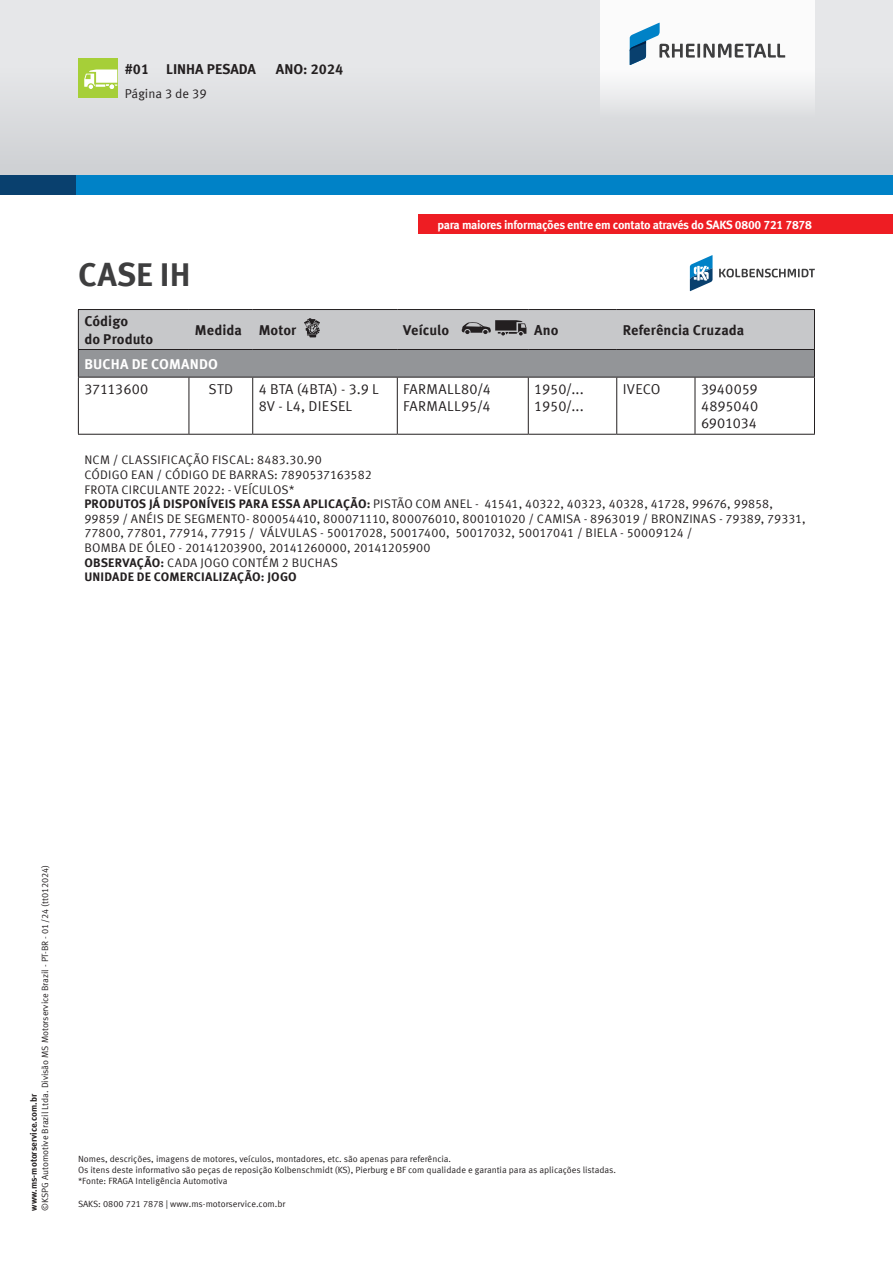
<style>
.page{position:relative;width:893px;height:1263px;background:#fff}
.page>*{position:absolute;margin:0;border:0;box-sizing:border-box;transform-origin:0 0}
.Titulos{font:700 33px "Meta Offc Pro";color:#3e3e3f}
.t1{font:700 14.25px "Meta Offc Pro";letter-spacing:.005em;color:#231f20}
.t2{font:14.25px/17.1px "Meta Offc Pro Norm";letter-spacing:.005em;color:#231f20}
.t3{font:14.25px "Meta Offc Pro Norm";letter-spacing:.025em;color:#231f20}
.t4{font:700 14.25px "Meta Offc Pro";letter-spacing:.01em;color:#fff}
.t5{font:14.25px "Meta Offc Pro Norm";letter-spacing:-.015em;color:#231f20}
.t6{font:12.75px "Meta Offc Pro Norm";color:#231f20}
.t7{font:12.3px/14.7px "Meta Offc Pro Norm";letter-spacing:.01em;color:#231f20}
.t8{font:700 12.3px "Meta Offc Pro";letter-spacing:.015em;color:#231f20}
.t9{font:700 12px "Meta Offc Pro";letter-spacing:-.025em;color:#fff}
.t10{font:9px/11.2px "Meta Offc Pro Norm";color:#231f20}
.t11{font:700 9px "Meta Offc Pro";color:#231f20}
.s1{font-family:"Meta Offc Pro";font-weight:700}
</style>
<div class="page">
<div style="left:0;top:0;width:893px;height:176px;background:#e6e7e9"></div>
<div style="left:0;top:68px;width:893px;height:108px;background:#d8d9dc"></div>
<div style="left:0;top:176px;width:893px;height:19px;background:#09406e"></div>
<div style="left:77px;top:176px;width:816px;height:19px;background:#0082c7"></div>
<div style="left:600px;top:0;width:215px;height:118px;background:linear-gradient(to bottom,#fff,#e7e8ea)"></div>
<svg style="left:630px;top:23px;width:155px;height:42px;background:#cad4da"></svg>
<div style="left:418px;top:214px;width:475px;height:20px;background:#ee1d23"></div>
<div style="left:78px;top:59px;width:39px;height:39px;background:#a6cf38"></div>
<svg style="left:84px;top:70px;width:33px;height:19px"></svg>
<svg style="left:690px;top:255px;width:22px;height:36px"></svg>
<svg style="left:719px;top:269px;width:96px;height:8px"></svg>
<hr style="left:78px;top:377px;width:1px;height:57px;background:#231f20">
<hr style="left:814px;top:377px;width:1px;height:57px;background:#231f20">
<hr style="left:189px;top:377px;width:1px;height:57px;background:#231f20">
<hr style="left:252px;top:377px;width:1px;height:57px;background:#231f20">
<hr style="left:397px;top:377px;width:1px;height:57px;background:#231f20">
<hr style="left:528px;top:377px;width:1px;height:57px;background:#231f20">
<hr style="left:616px;top:377px;width:1px;height:57px;background:#231f20">
<hr style="left:695px;top:377px;width:1px;height:57px;background:#231f20">
<hr style="left:78px;top:377px;width:111px;height:1px;background:#231f20">
<hr style="left:189px;top:377px;width:64px;height:1px;background:#231f20">
<hr style="left:253px;top:377px;width:144px;height:1px;background:#231f20">
<hr style="left:397px;top:377px;width:131px;height:1px;background:#231f20">
<hr style="left:528px;top:377px;width:89px;height:1px;background:#231f20">
<hr style="left:617px;top:377px;width:78px;height:1px;background:#231f20">
<hr style="left:695px;top:377px;width:120px;height:1px;background:#231f20">
<hr style="left:78px;top:434px;width:111px;height:1px;background:#231f20">
<hr style="left:189px;top:434px;width:64px;height:1px;background:#231f20">
<hr style="left:253px;top:434px;width:144px;height:1px;background:#231f20">
<hr style="left:397px;top:434px;width:131px;height:1px;background:#231f20">
<hr style="left:528px;top:434px;width:89px;height:1px;background:#231f20">
<hr style="left:617px;top:434px;width:78px;height:1px;background:#231f20">
<hr style="left:695px;top:434px;width:120px;height:1px;background:#231f20">
<svg style="left:78px;top:309px;width:737px;height:68px;background:#aaabad"></svg>
<p class="t1" style="left:125px;top:58px;width:133px">#01 LINHA PESADA</p>
<p class="t1" style="left:276px;top:58px;width:69px">ANO: 2024</p>
<p class="t6" style="left:125px;top:83px;width:83px">Página 3 de 39</p>
<p class="t9" style="left:437px;top:215px;width:376px">para maiores informações entre em contato através do SAKS 0800 721 7878</p>
<p class="Titulos" style="left:78px;top:248px;width:114px">CASE IH</p>
<p class="t1" style="left:84px;top:310px;width:45px">Código</p>
<p class="t1" style="left:84px;top:327px;width:70px">do Produto</p>
<p class="t1" style="left:195px;top:319px;width:48px">Medida</p>
<p class="t1" style="left:259px;top:319px;width:39px">Motor</p>
<p class="t1" style="left:403px;top:319px;width:47px">Veículo</p>
<p class="t1" style="left:534px;top:319px;width:26px">Ano</p>
<p class="t1" style="left:623px;top:319px;width:123px">Referência Cruzada</p>
<p class="t4" style="left:84px;top:353px;width:135px">BUCHA DE COMANDO</p>
<p class="t5" style="left:84px;top:378px;width:65px">37113600</p>
<p class="t2" style="left:208px;top:380px;width:26px">STD</p>
<p class="t2" style="left:259px;top:380px;width:122px">4 BTA (4BTA) - 3.9 L<br>8V - L4, DIESEL</p>
<p class="t3" style="left:403px;top:378px;width:89px">FARMALL80/4</p>
<p class="t2" style="left:534px;top:380px;width:51px">1950/...</p>
<p class="t2" style="left:534px;top:397px;width:51px">1950/...</p>
<p class="t2" style="left:623px;top:380px;width:39px">IVECO</p>
<p class="t2" style="left:701px;top:380px;width:58px">3940059</p>
<p class="t2" style="left:701px;top:397px;width:59px">4895040</p>
<p class="t2" style="left:701px;top:414px;width:58px">6901034</p>
<p class="t3" style="left:403px;top:395px;width:89px">FARMALL95/4</p>
<p class="t7" style="left:84px;top:452px;width:239px">NCM / CLASSIFICAÇÃO FISCAL: 8483.30.90</p>
<p class="t7" style="left:84px;top:466px;width:289px">CÓDIGO EAN / CÓDIGO DE BARRAS: 7890537163582</p>
<p class="t7" style="left:84px;top:481px;width:212px">FROTA CIRCULANTE 2022: - VEÍCULOS*</p>
<p class="t7" style="left:84px;top:496px;width:723px"><span class="s1">PRODUTOS JÁ DISPONÍVEIS PARA ESSA APLICAÇÃO:</span> PISTÃO COM ANEL - 41541, 40322, 40323, 40328, 41728, 99676, 99858,<br>99859 / ANÉIS DE SEGMENTO- 800054410, 800071110, 800076010, 800101020 / CAMISA - 8963019 / BRONZINAS - 79389, 79331,<br>77800, 77801, 77914, 77915 / VÁLVULAS - 50017028, 50017400, 50017032, 50017041 / BIELA - 50009124 /</p>
<p class="t7" style="left:84px;top:540px;width:348px">BOMBA DE ÓLEO - 20141203900, 20141260000, 20141205900</p>
<p class="t7" style="left:84px;top:554px;width:255px"><span class="s1">OBSERVAÇÃO:</span> CADA JOGO CONTÉM 2 BUCHAS</p>
<p class="t8" style="left:84px;top:567px;width:214px">UNIDADE DE COMERCIALIZAÇÃO: JOGO</p>
<p class="t10" style="left:39px;top:1211px;width:348px;rotate:-90deg">©KSPG Automotive Brazil Ltda. Divisão MS Motorservice Brazil - PT-BR - 01/24 (tt012024)</p>
<p class="t11" style="left:27px;top:1211px;width:118px;rotate:-90deg">www.ms-motorservice.com.br</p>
<p class="t10" style="left:78px;top:1152px;width:540px">Nomes, descrições, imagens de motores, veículos, montadores, etc. são apenas para referência.<br>Os itens deste informativo são peças de reposição Kolbenschmidt (KS), Pierburg e BF com qualidade e garantia para as aplicações listadas. *Fonte: FRAGA Inteligência Automotiva</p>
<p class="t10" style="left:78px;top:1197px;width:209px">SAKS: 0800 721 7878 | www.ms-motorservice.com.br</p>
</div>
